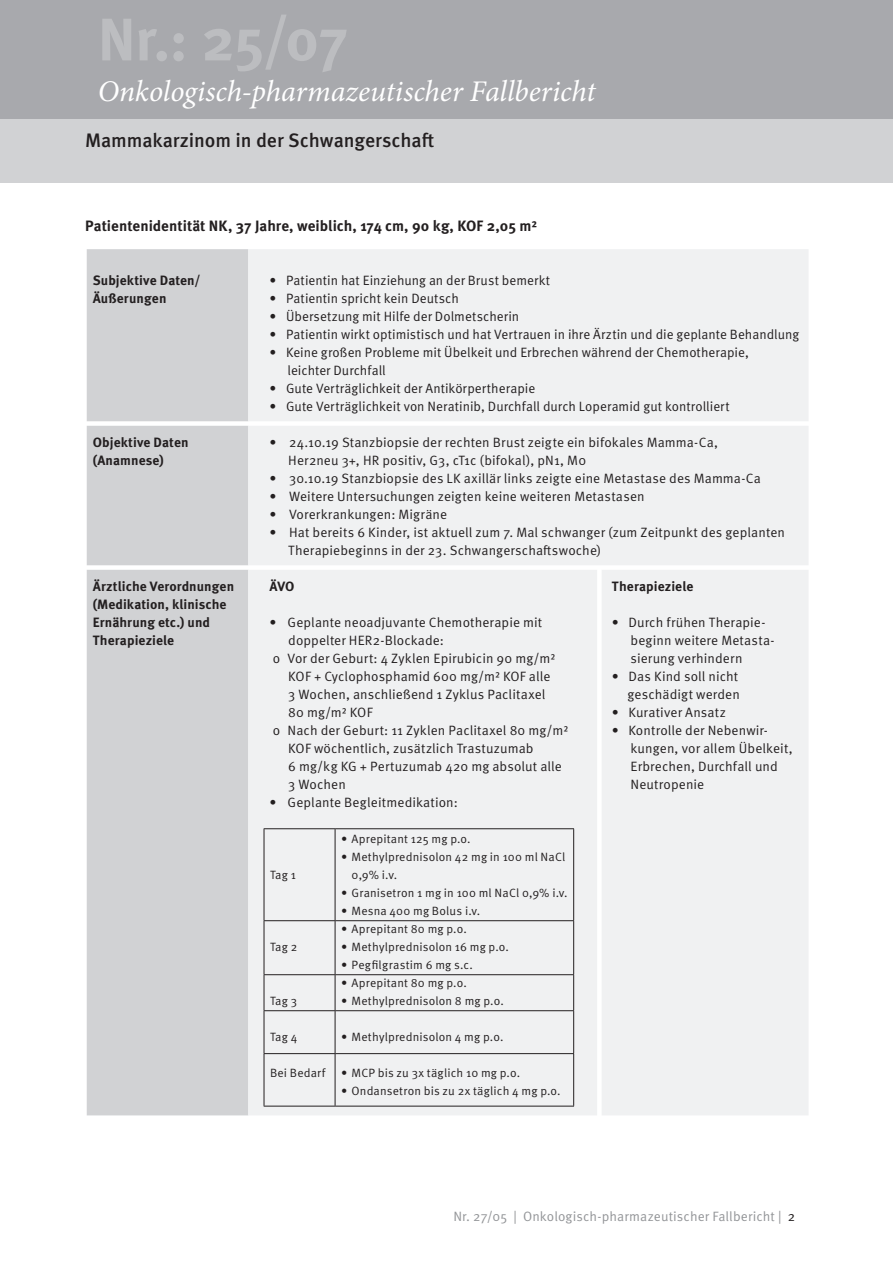
<style>
.page{position:relative;width:893px;height:1263px;background:#fff}
.page>*{position:absolute;margin:0;border:0;box-sizing:border-box;transform-origin:0 0}
.t1{font:italic 30px "Minion Pro";letter-spacing:-.005em;color:#fff}
.Titel_Fallbericht{font:500 19.5px "Meta Pro";letter-spacing:-.005em;color:#231f20}
.Fließtext{font:700 15px "Meta Pro";color:#231f20}
.Fließtext-2{font:13.5px/18px "Meta Pro Norm";letter-spacing:.005em;color:#231f20}
.Aufzählung{font:13.5px/18px "Meta Pro Norm";letter-spacing:.005em;color:#231f20}
.Fließtext_Headline{font:700 13.5px/18px "Meta Pro";letter-spacing:.005em;color:#231f20}
.Fußzeile{font:13.5px "Meta Pro Norm";letter-spacing:.005em;color:#939598}
.Aufzählung-2{font:12px/18px "Meta Pro Norm";letter-spacing:.01em;color:#231f20}
.s1{color:#231f20}
</style>
<div class="page">
<div style="left:0;top:0;width:893px;height:119px;background:#a8a9ad"></div>
<div style="left:0;top:119px;width:893px;height:64px;background:#d1d2d4"></div>
<div style="left:87px;top:249px;width:161px;height:866px;background:#d1d2d4"></div>
<div style="left:248px;top:249px;width:560px;height:866px;background:#f0f1f2"></div>
<hr style="left:264px;top:828px;width:71px;height:1px;background:#231f20">
<hr style="left:335px;top:828px;width:239px;height:1px;background:#231f20">
<hr style="left:335px;top:829px;width:1px;height:91px;background:#231f20">
<hr style="left:573px;top:829px;width:1px;height:91px;background:#231f20">
<hr style="left:264px;top:920px;width:71px;height:1px;background:#231f20">
<hr style="left:335px;top:920px;width:239px;height:1px;background:#231f20">
<hr style="left:335px;top:921px;width:1px;height:53px;background:#231f20">
<hr style="left:573px;top:921px;width:1px;height:53px;background:#231f20">
<hr style="left:264px;top:974px;width:71px;height:1px;background:#231f20">
<hr style="left:335px;top:974px;width:239px;height:1px;background:#231f20">
<hr style="left:335px;top:975px;width:1px;height:35px;background:#231f20">
<hr style="left:573px;top:975px;width:1px;height:35px;background:#231f20">
<hr style="left:264px;top:1010px;width:71px;height:1px;background:#231f20">
<hr style="left:335px;top:1010px;width:239px;height:1px;background:#231f20">
<hr style="left:335px;top:1011px;width:1px;height:42px;background:#231f20">
<hr style="left:573px;top:1011px;width:1px;height:42px;background:#231f20">
<hr style="left:264px;top:1053px;width:71px;height:1px;background:#231f20">
<hr style="left:335px;top:1053px;width:239px;height:1px;background:#231f20">
<hr style="left:335px;top:1054px;width:1px;height:52px;background:#231f20">
<hr style="left:573px;top:1054px;width:1px;height:52px;background:#231f20">
<hr style="left:264px;top:829px;width:1px;height:91px;background:#231f20">
<hr style="left:264px;top:921px;width:1px;height:53px;background:#231f20">
<hr style="left:264px;top:975px;width:1px;height:35px;background:#231f20">
<hr style="left:264px;top:1011px;width:1px;height:42px;background:#231f20">
<hr style="left:264px;top:1054px;width:1px;height:52px;background:#231f20">
<hr style="left:264px;top:1106px;width:71px;height:1px;background:#231f20">
<hr style="left:335px;top:1106px;width:239px;height:1px;background:#231f20">
<div style="left:597px;top:567px;width:5px;height:616px;background:#fff"></div>
<p class="t1" style="left:98px;top:71px;width:499px">Onkologisch-pharmazeutischer Fallbericht</p>
<p class="Titel_Fallbericht" style="left:85px;top:125px;width:351px">Mammakarzinom in der Schwangerschaft</p>
<p class="Fließtext" style="left:85px;top:216px;width:454px">Patientenidentität NK, 37 Jahre, weiblich, 174 cm, 90 kg, KOF 2,05 m²</p>
<p class="Fließtext_Headline" style="left:93px;top:271px;width:109px">Subjektive Daten/<br>Äußerungen</p>
<p class="Fließtext-2" style="left:270px;top:270px;width:282px">• Patientin hat Einziehung an der Brust bemerkt</p>
<p class="Fließtext-2" style="left:270px;top:288px;width:191px">• Patientin spricht kein Deutsch</p>
<p class="Fließtext-2" style="left:270px;top:306px;width:251px">• Übersetzung mit Hilfe der Dolmetscherin</p>
<p class="Fließtext-2" style="left:270px;top:324px;width:531px">• Patientin wirkt optimistisch und hat Vertrauen in ihre Ärztin und die geplante Behandlung</p>
<p class="Fließtext-2" style="left:287px;top:342px;width:463px;text-indent:-18px">• Keine großen Probleme mit Übelkeit und Erbrechen während der Chemotherapie, leichter Durchfall</p>
<p class="Fließtext-2" style="left:270px;top:378px;width:267px">• Gute Verträglichkeit der Antikörpertherapie</p>
<p class="Fließtext-2" style="left:270px;top:396px;width:461px">• Gute Verträglichkeit von Neratinib, Durchfall durch Loperamid gut kontrolliert</p>
<p class="Fließtext_Headline" style="left:93px;top:433px;width:97px">Objektive Daten (Anamnese)</p>
<p class="Aufzählung" style="left:288px;top:432px;width:431px;text-indent:-19px">• 24.10.19 Stanzbiopsie der rechten Brust zeigte ein bifokales Mamma-Ca,<br>Her2neu 3+, HR positiv, G3, cT1c (bifokal), pN1, M0</p>
<p class="Aufzählung" style="left:270px;top:468px;width:493px">• 30.10.19 Stanzbiopsie des LK axillär links zeigte eine Metastase des Mamma-Ca</p>
<p class="Aufzählung" style="left:270px;top:486px;width:377px">• Weitere Untersuchungen zeigten keine weiteren Metastasen</p>
<p class="Aufzählung" style="left:270px;top:504px;width:179px">• Vorerkrankungen: Migräne</p>
<p class="Aufzählung" style="left:270px;top:522px;width:517px">• Hat bereits 6 Kinder, ist aktuell zum 7. Mal schwanger (zum Zeitpunkt des geplanten</p>
<p class="Aufzählung" style="left:288px;top:540px;width:315px">Therapiebeginns in der 23. Schwangerschaftswoche)</p>
<p class="Fließtext_Headline" style="left:93px;top:577px;width:143px">Ärztliche Verordnungen (Medikation, klinische<br>Ernährung etc.) und<br>Therapieziele</p>
<p class="Fließtext_Headline" style="left:270px;top:577px;width:26px">ÄVO</p>
<p class="Fließtext_Headline" style="left:612px;top:577px;width:83px">Therapieziele</p>
<p class="Fließtext-2" style="left:630px;top:612px;width:145px;text-indent:-19px">• Durch frühen Therapie&shy;beginn weitere Metasta&shy;sierung verhindern</p>
<p class="Fließtext-2" style="left:612px;top:666px;width:128px">• Das Kind soll nicht</p>
<p class="Fließtext-2" style="left:627px;top:684px;width:114px">geschädigt werden</p>
<p class="Fließtext-2" style="left:612px;top:702px;width:116px">• Kurativer Ansatz</p>
<p class="Fließtext-2" style="left:630px;top:720px;width:164px;text-indent:-19px">• Kontrolle der Nebenwir&shy;kungen, vor allem Übelkeit,</p>
<p class="Fließtext-2" style="left:630px;top:756px;width:149px">Erbrechen, Durchfall und</p>
<p class="Fließtext-2" style="left:630px;top:774px;width:75px">Neutropenie</p>
<p class="Fließtext-2" style="left:288px;top:612px;width:255px;text-indent:-19px">• Geplante neoadjuvante Chemotherapie mit doppelter HER2-Blockade:</p>
<p class="Fließtext-2" style="left:273px;top:648px;width:284px">o Vor der Geburt: 4 Zyklen Epirubicin 90 mg/m²</p>
<p class="Fließtext-2" style="left:288px;top:666px;width:264px">KOF + Cyclophosphamid 600 mg/m² KOF alle<br>3 Wochen, anschließend 1 Zyklus Paclitaxel<br>80 mg/m² KOF</p>
<p class="Fließtext-2" style="left:273px;top:720px;width:297px">o Nach der Geburt: 11 Zyklen Paclitaxel 80 mg/m²</p>
<p class="Fließtext-2" style="left:288px;top:738px;width:275px">KOF wöchentlich, zusätzlich Trastuzumab<br>6 mg/kg KG + Pertuzumab 420 mg absolut alle</p>
<p class="Fließtext-2" style="left:288px;top:774px;width:59px">3 Wochen</p>
<p class="Fließtext-2" style="left:270px;top:792px;width:190px">• Geplante Begleitmedikation:</p>
<p class="Aufzählung-2" style="left:270px;top:865px;width:27px">Tag 1</p>
<p class="Aufzählung-2" style="left:270px;top:937px;width:29px">Tag 2</p>
<p class="Aufzählung-2" style="left:270px;top:991px;width:28px">Tag 3</p>
<p class="Aufzählung-2" style="left:341px;top:829px;width:131px">• Aprepitant 125 mg p.o.</p>
<p class="Aufzählung-2" style="left:352px;top:847px;width:215px;text-indent:-10px">• Methylprednisolon 42 mg in 100 ml NaCl<br>0,9% i.v.</p>
<p class="Aufzählung-2" style="left:341px;top:883px;width:228px">• Granisetron 1 mg in 100 ml NaCl 0,9% i.v.</p>
<p class="Aufzählung-2" style="left:341px;top:901px;width:141px">• Mesna 400 mg Bolus i.v.</p>
<p class="Aufzählung-2" style="left:341px;top:919px;width:127px">• Aprepitant 80 mg p.o.</p>
<p class="Aufzählung-2" style="left:341px;top:937px;width:169px">• Methylprednisolon 16 mg p.o.</p>
<p class="Aufzählung-2" style="left:341px;top:955px;width:133px">• Pegfilgrastim 6 mg s.c.</p>
<p class="Aufzählung-2" style="left:341px;top:973px;width:127px">• Aprepitant 80 mg p.o.</p>
<p class="Aufzählung-2" style="left:341px;top:991px;width:164px">• Methylprednisolon 8 mg p.o.</p>
<p class="Aufzählung-2" style="left:270px;top:1027px;width:29px">Tag 4</p>
<p class="Aufzählung-2" style="left:341px;top:1027px;width:164px">• Methylprednisolon 4 mg p.o.</p>
<p class="Aufzählung-2" style="left:270px;top:1063px;width:57px">Bei Bedarf</p>
<p class="Aufzählung-2" style="left:341px;top:1063px;width:181px">• MCP bis zu 3x täglich 10 mg p.o.</p>
<p class="Aufzählung-2" style="left:341px;top:1081px;width:221px">• Ondansetron bis zu 2x täglich 4 mg p.o.</p>
<p class="Fußzeile" style="left:453px;top:1206px;width:343px">Nr. 27/05 | Onkologisch-pharmazeutischer Fallbericht | <span class="s1">2</span></p>
</div>
